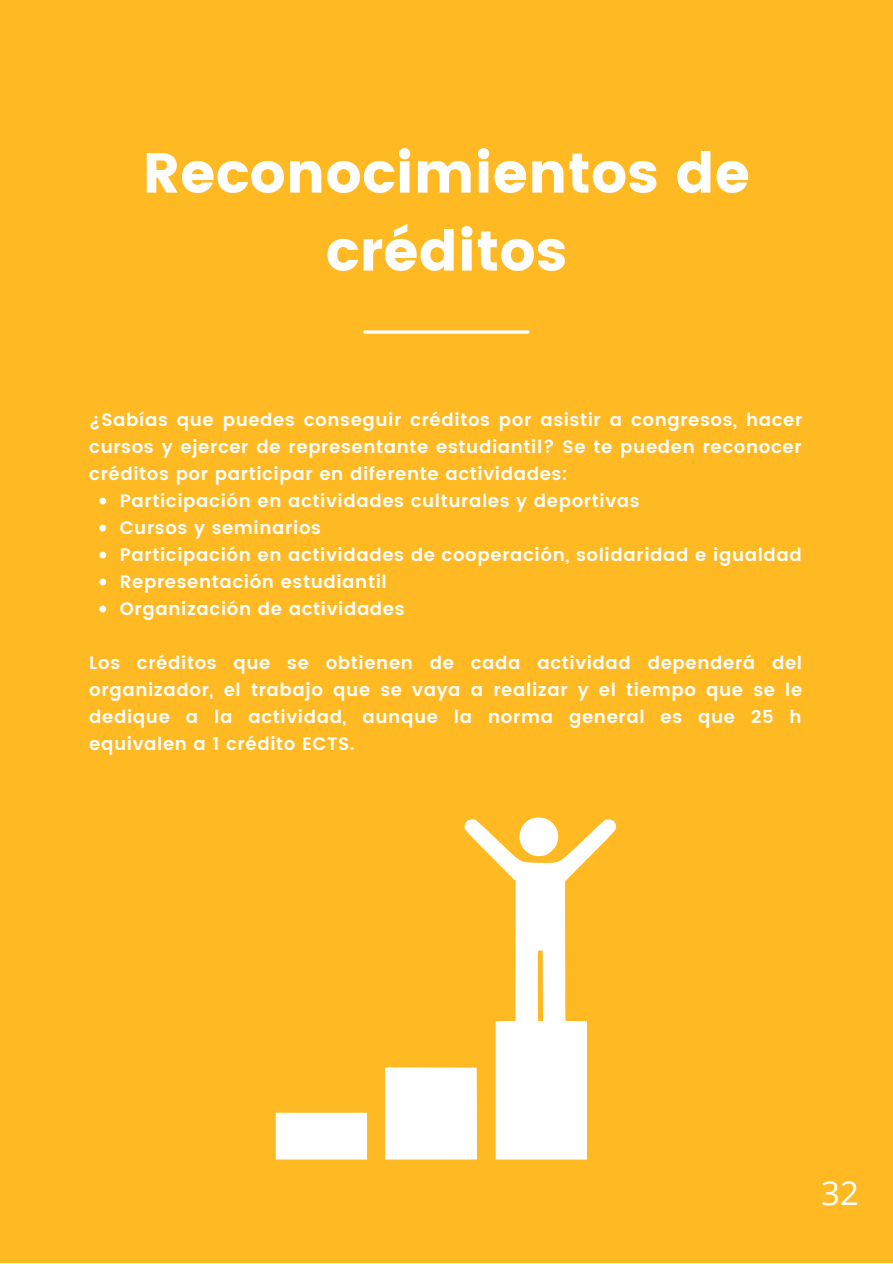
<style>
.page{position:relative;width:893px;height:1264px;background:#fff}
.page>*{position:absolute;margin:0;border:0;box-sizing:border-box;transform-origin:0 0}
.t1{font:56.1px/77.8px "Poppins";color:#fff;text-align:center}
.t2{font:33px "Open Sans";color:#fff}
.t3{font:600 18px/27px "Poppins";letter-spacing:.035em;color:#fff;text-align:justify}
</style>
<div class="page">
<div style="left:0;top:0;width:892px;height:1262px;background:#ffb923"></div>
<svg style="left:365px;top:330px;width:163px;height:4px"></svg>
<svg style="left:99px;top:497px;width:7px;height:7px"></svg>
<svg style="left:99px;top:524px;width:7px;height:7px"></svg>
<svg style="left:99px;top:551px;width:7px;height:7px"></svg>
<svg style="left:99px;top:578px;width:7px;height:7px"></svg>
<svg style="left:99px;top:605px;width:7px;height:7px"></svg>
<svg style="left:464px;top:817px;width:152px;height:342px"></svg>
<div style="left:385px;top:1067px;width:92px;height:92px;background:#fff"></div>
<div style="left:276px;top:1112px;width:91px;height:47px;background:#fff"></div>
<h1 class="t1" style="left:142px;top:134px;width:609px">Reconocimientos de créditos</h1>
<p class="t3" style="left:89px;top:406px;width:714px">¿Sabías que puedes conseguir créditos por asistir a congresos, hacer cursos y ejercer de representante estudiantil? Se te pueden reconocer créditos por participar en diferente actividades:</p>
<p class="t3" style="left:120px;top:487px;width:683px;text-align:left">Participación en actividades culturales y deportivas<br>Cursos y seminarios<br>Participación en actividades de cooperación, solidaridad e igualdad Representación estudiantil<br>Organización de actividades</p>
<p class="t3" style="left:89px;top:649px;width:714px">Los créditos que se obtienen de cada actividad dependerá del organizador, el trabajo que se vaya a realizar y el tiempo que se le dedique a la actividad, aunque la norma general es que 25 h equivalen a 1 crédito ECTS.</p>
<h2 class="t2" style="left:821px;top:1169px;width:39px">32</h2>
</div>
